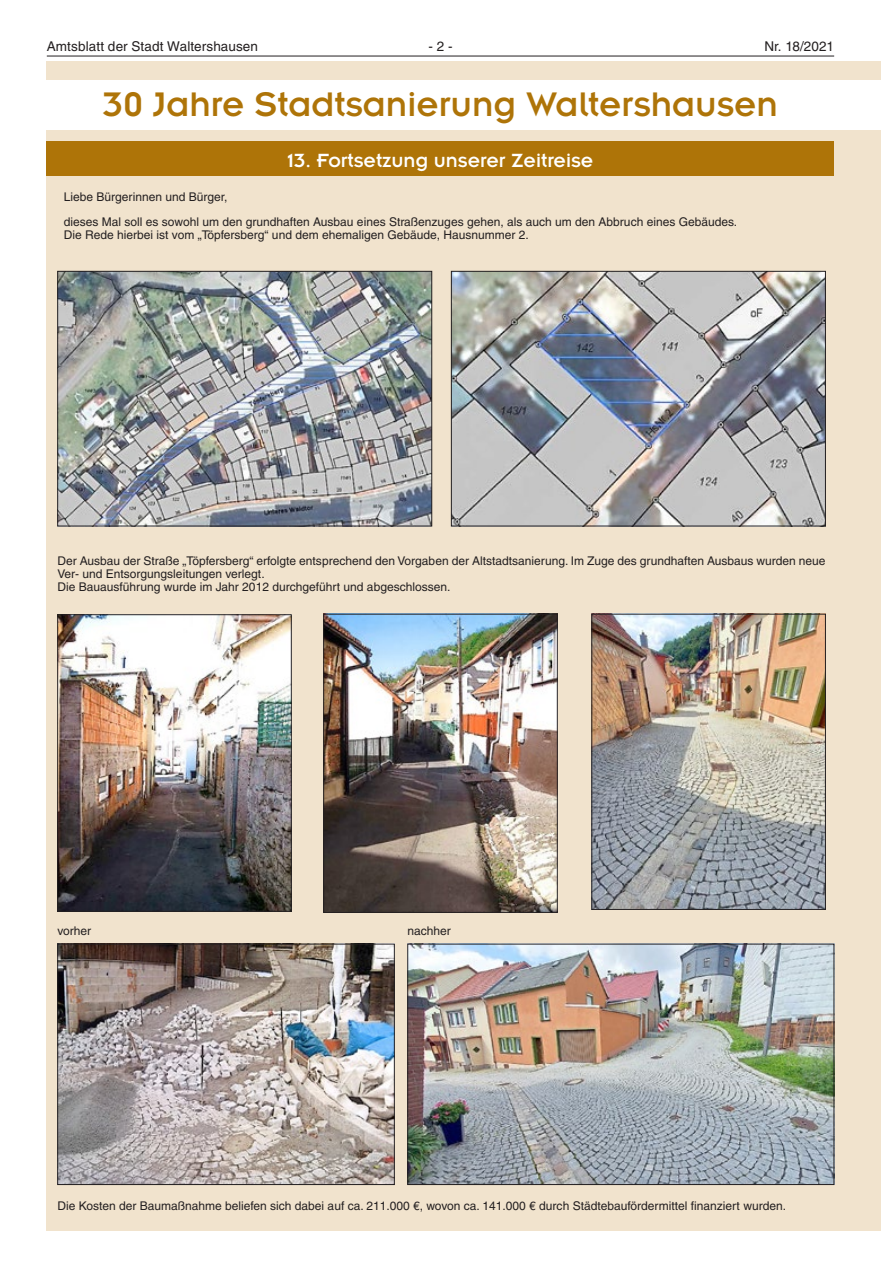
<style>
.page{position:relative;width:881px;height:1263px;background:#fff}
.page>*{position:absolute;margin:0;border:0;box-sizing:border-box;transform-origin:0 0}
.t1{font:37.5px "Insignia LT";color:#ae7408}
.fortsetzung{font:21px "Insignia LT";color:#fff}
.t2{font:13.5px "Helvetica LT";letter-spacing:.01em;color:#231f20}
.t3{font:12px/13px "Helvetica LT";color:#231f20}
</style>
<div class="page">
<hr style="left:47px;top:56px;width:786px;height:1px;background:#231f20">
<div style="left:47px;top:62px;width:833px;height:1169px;background:#f1e3cd"></div>
<div style="left:47px;top:80px;width:833px;height:49px;background:#fff"></div>
<div style="left:47px;top:141px;width:786px;height:34px;background:#ae7408"></div>
<img style="left:59px;top:273px;width:371px;height:251px">
<div style="left:57px;top:271px;width:375px;height:255px;border:1px solid #231f20"></div>
<img style="left:453px;top:273px;width:370px;height:251px">
<div style="left:451px;top:271px;width:374px;height:255px;border:1px solid #231f20"></div>
<img style="left:59px;top:616px;width:230px;height:293px">
<div style="left:57px;top:614px;width:234px;height:297px;border:1px solid #231f20"></div>
<img style="left:325px;top:616px;width:230px;height:294px">
<div style="left:323px;top:614px;width:234px;height:298px;border:1px solid #231f20"></div>
<img style="left:593px;top:616px;width:230px;height:292px">
<div style="left:591px;top:614px;width:234px;height:296px;border:1px solid #231f20"></div>
<img style="left:59px;top:946px;width:333px;height:237px">
<div style="left:57px;top:944px;width:337px;height:241px;border:1px solid #231f20"></div>
<img style="left:409px;top:946px;width:422px;height:237px">
<div style="left:407px;top:944px;width:426px;height:241px;border:1px solid #231f20"></div>
<p class="t2" style="left:47px;top:38px;width:213px">Amtsblatt der Stadt Waltershausen</p>
<p class="t2" style="left:428px;top:38px;width:26px">- 2 -</p>
<p class="t2" style="left:764px;top:38px;width:71px">Nr. 18/2021</p>
<p class="t1" style="left:103px;top:85px;width:676px">30 Jahre Stadtsanierung Waltershausen</p>
<p class="fortsetzung" style="left:287px;top:149px;width:307px">13. Fortsetzung unserer Zeitreise</p>
<p class="t3" style="left:64px;top:190px;width:165px">Liebe Bürgerinnen und Bürger,</p>
<p class="t3" style="left:64px;top:215px;width:674px">dieses Mal soll es sowohl um den grundhaften Ausbau eines Straßenzuges gehen, als auch um den Abbruch eines Gebäudes.</p>
<p class="t3" style="left:64px;top:228px;width:466px">Die Rede hierbei ist vom „Töpfersberg“ und dem ehemaligen Gebäude, Hausnummer 2.</p>
<p class="t3" style="left:57px;top:554px;width:769px">Der Ausbau der Straße „Töpfersberg“ erfolgte entsprechend den Vorgaben der Altstadtsanierung. Im Zuge des grundhaften Ausbaus wurden neue<br>Ver- und Entsorgungsleitungen verlegt.</p>
<p class="t3" style="left:57px;top:581px;width:394px">Die Bauausführung wurde im Jahr 2012 durchgeführt und abgeschlossen.</p>
<p class="t3" style="left:57px;top:924px;width:35px">vorher</p>
<p class="t3" style="left:407px;top:924px;width:45px">nachher</p>
<p class="t3" style="left:57px;top:1199px;width:729px">Die Kosten der Baumaßnahme beliefen sich dabei auf ca. 211.000 €, wovon ca. 141.000 € durch Städtebaufördermittel finanziert wurden.</p>
</div>
